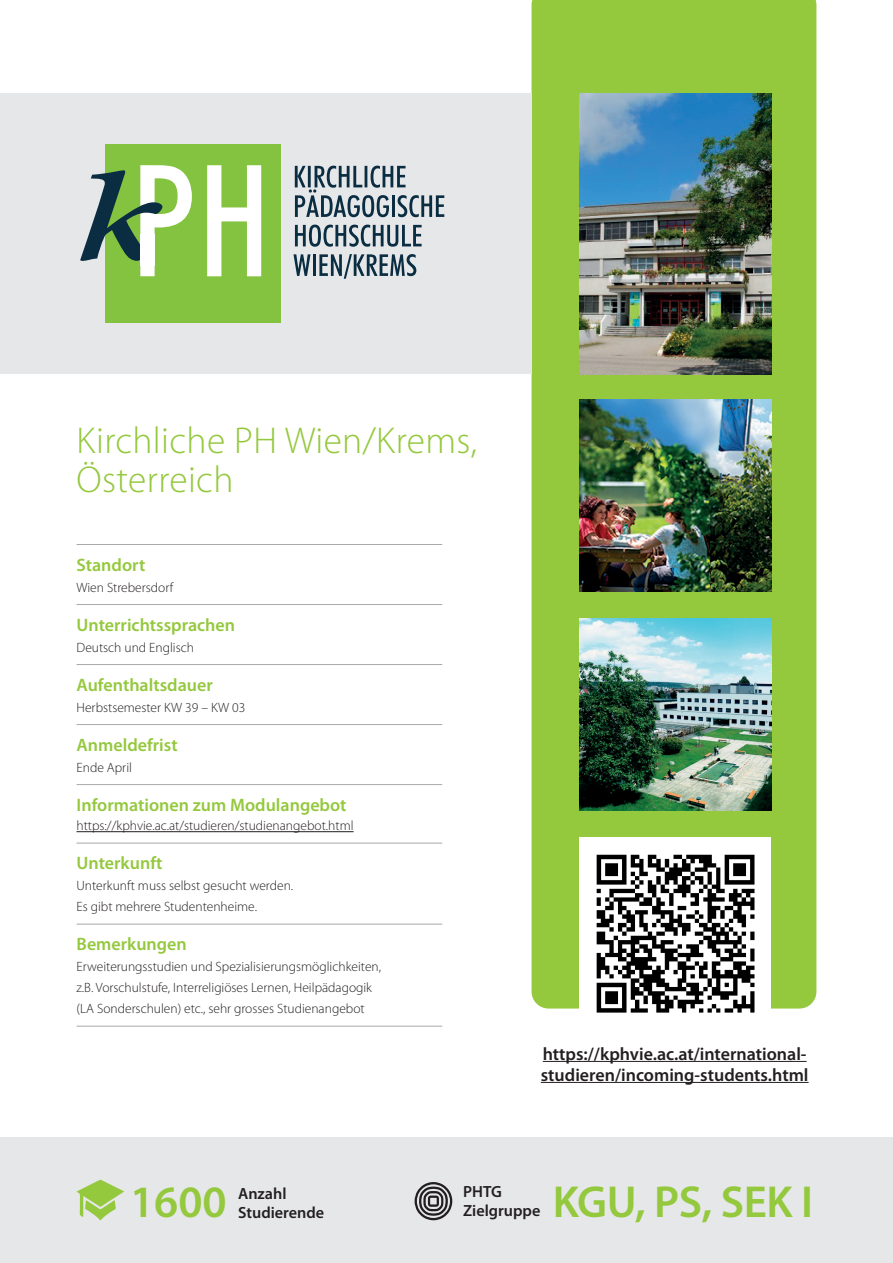
<style>
.page{position:relative;width:893px;height:1263px;background:#fff}
.page>*{position:absolute;margin:0;border:0;box-sizing:border-box;transform-origin:0 0}
.t1{font:600 45px "Myriad Pro";letter-spacing:-.01em;color:#94c83d}
.t2{font:300 37.5px/39px "Myriad Pro";letter-spacing:.01em;color:#94c83d}
.t3{font:600 18px "Myriad Pro";color:#94c83d}
.t4{font:600 18px/21px "Myriad Pro";color:#231f20}
.t5{font:600 16.2px/18.9px "Myriad Pro";color:#231f20}
.t6{font:300 13.5px/21px "Myriad Pro";color:#231f20}
</style>
<div class="page">
<div style="left:531px;top:0;width:285px;height:1008px;background:#94c83d"></div>
<div style="left:0;top:94px;width:531px;height:280px;background:#e6e7e9"></div>
<div style="left:105px;top:145px;width:175px;height:178px;background:#83c340"></div>
<svg style="left:207px;top:165px;width:54px;height:111px"></svg>
<svg style="left:80px;top:165px;width:112px;height:111px"></svg>
<svg style="left:295px;top:166px;width:149px;height:51px"></svg>
<svg style="left:295px;top:225px;width:127px;height:22px"></svg>
<svg style="left:293px;top:254px;width:17px;height:22px"></svg>
<hr style="left:313px;top:254px;width:3px;height:22px;background:#0a2d42">
<svg style="left:319px;top:254px;width:97px;height:25px"></svg>
<div style="left:140px;top:234px;width:15px;height:32px;background:#fff"></div>
<img style="left:580px;top:400px;width:191px;height:191px">
<img style="left:580px;top:619px;width:191px;height:191px">
<img style="left:580px;top:94px;width:191px;height:280px">
<hr style="left:543px;top:1061px;width:264px;height:1px;background:#231f20">
<hr style="left:541px;top:1082px;width:268px;height:1px;background:#231f20">
<div style="left:580px;top:838px;width:191px;height:191px;background:#fff"></div>
<img style="left:596px;top:854px;width:159px;height:159px">
<div style="left:0;top:1137px;width:893px;height:126px;background:#e6e7e9"></div>
<svg style="left:77px;top:1179px;width:47px;height:41px"></svg>
<svg style="left:415px;top:1182px;width:37px;height:38px"></svg>
<hr style="left:77px;top:544px;width:365px;height:1px;background:#a8a9ad">
<hr style="left:77px;top:604px;width:365px;height:1px;background:#a8a9ad">
<hr style="left:77px;top:664px;width:365px;height:1px;background:#a8a9ad">
<hr style="left:77px;top:724px;width:365px;height:1px;background:#a8a9ad">
<hr style="left:77px;top:784px;width:365px;height:1px;background:#a8a9ad">
<hr style="left:77px;top:843px;width:365px;height:1px;background:#a8a9ad">
<hr style="left:77px;top:924px;width:365px;height:1px;background:#a8a9ad">
<hr style="left:77px;top:1026px;width:365px;height:1px;background:#a8a9ad">
<hr style="left:77px;top:831px;width:277px;height:1px;background:#231f20">
<h2 class="t2" style="left:77px;top:422px;width:402px">Kirchliche PH Wien/Krems,<br>Österreich</h2>
<h3 class="t3" style="left:77px;top:555px;width:70px">Standort</h3>
<p class="t6" style="left:77px;top:577px;width:98px">Wien Strebersdorf</p>
<h3 class="t3" style="left:77px;top:615px;width:160px">Unterrichtssprachen</h3>
<p class="t6" style="left:77px;top:637px;width:119px">Deutsch und Englisch</p>
<h3 class="t3" style="left:77px;top:675px;width:138px">Aufenthaltsdauer</h3>
<p class="t6" style="left:77px;top:697px;width:170px">Herbstsemester KW 39 – KW 03</p>
<h3 class="t3" style="left:77px;top:735px;width:103px">Anmeldefrist</h3>
<p class="t6" style="left:77px;top:757px;width:57px">Ende April</p>
<h3 class="t3" style="left:77px;top:795px;width:272px">Informationen zum Modulangebot</h3>
<p class="t6" style="left:77px;top:815px;width:279px">https://kphvie.ac.at/studieren/studienangebot.html</p>
<h3 class="t3" style="left:77px;top:853px;width:88px">Unterkunft</h3>
<p class="t6" style="left:77px;top:875px;width:218px">Unterkunft muss selbst gesucht werden.<br>Es gibt mehrere Studentenheime.</p>
<h3 class="t3" style="left:77px;top:934px;width:112px">Bemerkungen</h3>
<p class="t6" style="left:77px;top:956px;width:306px">Erweiterungsstudien und Spezialisierungsmöglichkeiten, z.B. Vorschulstufe, Interreligiöses Lernen, Heilpädagogik (LA Sonderschulen) etc., sehr grosses Studienangebot</p>
<h1 class="t1" style="left:130px;top:1177px;width:98px">1600</h1>
<p class="t5" style="left:238px;top:1184px;width:50px">Anzahl</p>
<p class="t5" style="left:238px;top:1203px;width:88px">Studierende</p>
<h3 class="t4" style="left:541px;top:1043px;width:269px">https://kphvie.ac.at/international&shy;studieren/incoming-students.html</h3>
<p class="t5" style="left:463px;top:1182px;width:79px">PHTG<br>Zielgruppe</p>
<h1 class="t1" style="left:553px;top:1176px;width:262px">KGU, PS, SEK I</h1>
</div>
